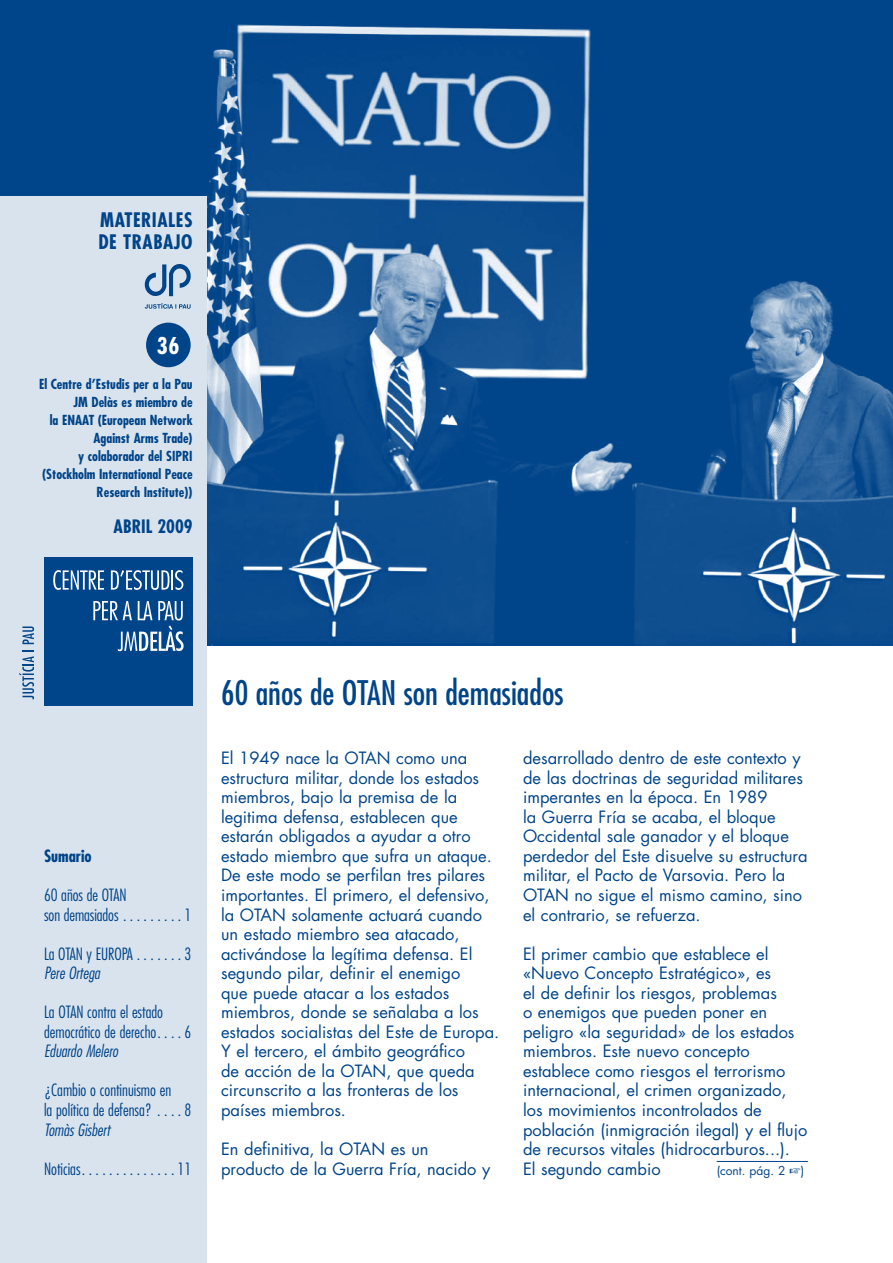
<style>
.page{position:relative;width:893px;height:1263px;background:#fff}
.page>*{position:absolute;margin:0;border:0;box-sizing:border-box;transform-origin:0 0}
.t1{font:condensed 33px "Futura";color:#004489}
.t2{font:700 condensed 22.5px "Futura";color:#fff}
.t3{font:700 condensed 19.5px/22.5px "Futura";letter-spacing:.025em;color:#004489}
.t4{font:700 condensed 18px "Futura";color:#004489}
.t5{font:16.5px/19.5px "Futura";color:#004489}
.t6{font:300 condensed 16.5px/19.5px "Futura";color:#004489}
.t7{font:italic 300 condensed 16.5px "Futura";color:#004489}
.t8{font:700 condensed 16.5px "Futura";color:#004489}
.t9{font:700 condensed 13.5px/18px "Futura";color:#004489;text-align:right}
.t10{font:12px "Futura";color:#004489}
</style>
<div class="page">
<img style="left:0;top:0;width:893px;height:646px">
<div style="left:0;top:196px;width:207px;height:1067px;background:#d9e3ed"></div>
<div style="left:146px;top:323px;width:45px;height:44px;background:#004489;border-radius:50%"></div>
<svg style="left:19px;top:650px;width:15px;height:49px"></svg>
<svg style="left:22px;top:626px;width:12px;height:18px"></svg>
<div style="left:44px;top:557px;width:149px;height:148px;background:#004489"></div>
<svg style="left:93px;top:601px;width:91px;height:50px"></svg>
<svg style="left:53px;top:570px;width:51px;height:20px"></svg>
<svg style="left:111px;top:570px;width:58px;height:20px"></svg>
<hr style="left:171px;top:570px;width:2px;height:20px;background:#fff">
<svg style="left:175px;top:570px;width:8px;height:20px"></svg>
<hr style="left:717px;top:1161px;width:91px;height:1px;background:#004489">
<svg style="left:144px;top:264px;width:47px;height:32px"></svg>
<svg style="left:145px;top:303px;width:46px;height:6px"></svg>
<p class="t3" style="left:98px;top:208px;width:96px">MATERIALES<br>DE TRABAJO</p>
<h2 class="t2" style="left:157px;top:332px;width:24px">36</h2>
<p class="t9" style="left:39px;top:375px;width:155px">El Centre d’Estudis per a la Pau<br>JM Delàs es miembro de<br>la ENAAT (European Network<br>Against Arms Trade)<br>y colaborador del SIPRI (Stockholm International Peace<br>Research Institute))</p>
<p class="t4" style="left:114px;top:515px;width:81px">ABRIL 2009</p>
<p class="t8" style="left:44px;top:845px;width:49px">Sumario</p>
<p class="t6" style="left:44px;top:885px;width:149px">60 años de OTAN<br>son demasiados . . . . . . . . 1</p>
<p class="t6" style="left:44px;top:944px;width:149px">La OTAN y EUROPA . . . . . . 3</p>
<p class="t7" style="left:44px;top:963px;width:57px">Pere Ortega</p>
<p class="t6" style="left:44px;top:1002px;width:149px">La OTAN contra el estado democrático de derecho . . . 6</p>
<p class="t7" style="left:44px;top:1041px;width:76px">Eduardo Melero</p>
<p class="t6" style="left:44px;top:1080px;width:149px">¿Cambio o continuismo en<br>la política de defensa? . . . 8</p>
<p class="t7" style="left:44px;top:1120px;width:67px">Tomàs Gisbert</p>
<p class="t6" style="left:44px;top:1159px;width:149px">Noticias ............. 11</p>
<h1 class="t1" style="left:221px;top:673px;width:344px">60 años de OTAN son demasiados</h1>
<p class="t5" style="left:221px;top:748px;width:280px">El 1949 nace la OTAN como una estructura militar, donde los estados miembros, bajo la premisa de la legitima defensa, establecen que estarán obligados a ayudar a otro estado miembro que sufra un ataque.<br>De este modo se perfilan tres pilares importantes. El primero, el defensivo, la OTAN solamente actuará cuando un estado miembro sea atacado, activándose la legítima defensa. El segundo pilar, definir el enemigo<br>que puede atacar a los estados miembros, donde se señalaba a los estados socialistas del Este de Europa.<br>Y el tercero, el ámbito geográfico<br>de acción de la OTAN, que queda circunscrito a las fronteras de los países miembros.</p>
<p class="t5" style="left:221px;top:1139px;width:271px">En definitiva, la OTAN es un producto de la Guerra Fría, nacido y</p>
<p class="t5" style="left:523px;top:748px;width:286px">desarrollado dentro de este contexto y de las doctrinas de seguridad militares imperantes en la época. En 1989<br>la Guerra Fría se acaba, el bloque Occidental sale ganador y el bloque perdedor del Este disuelve su estructura militar, el Pacto de Varsovia. Pero la OTAN no sigue el mismo camino, sino el contrario, se refuerza.</p>
<p class="t5" style="left:523px;top:944px;width:286px">El primer cambio que establece el «Nuevo Concepto Estratégico», es<br>el de definir los riesgos, problemas<br>o enemigos que pueden poner en peligro «la seguridad» de los estados miembros. Este nuevo concepto establece como riesgos el terrorismo internacional, el crimen organizado, los movimientos incontrolados de población (inmigración ilegal) y el flujo de recursos vitales (hidrocarburos...).<br>El segundo cambio</p>
<p class="t10" style="left:717px;top:1162px;width:70px">(cont. pág. 2</p>
<p class="t10" style="left:801px;top:1162px;width:5px">)</p>
</div>
